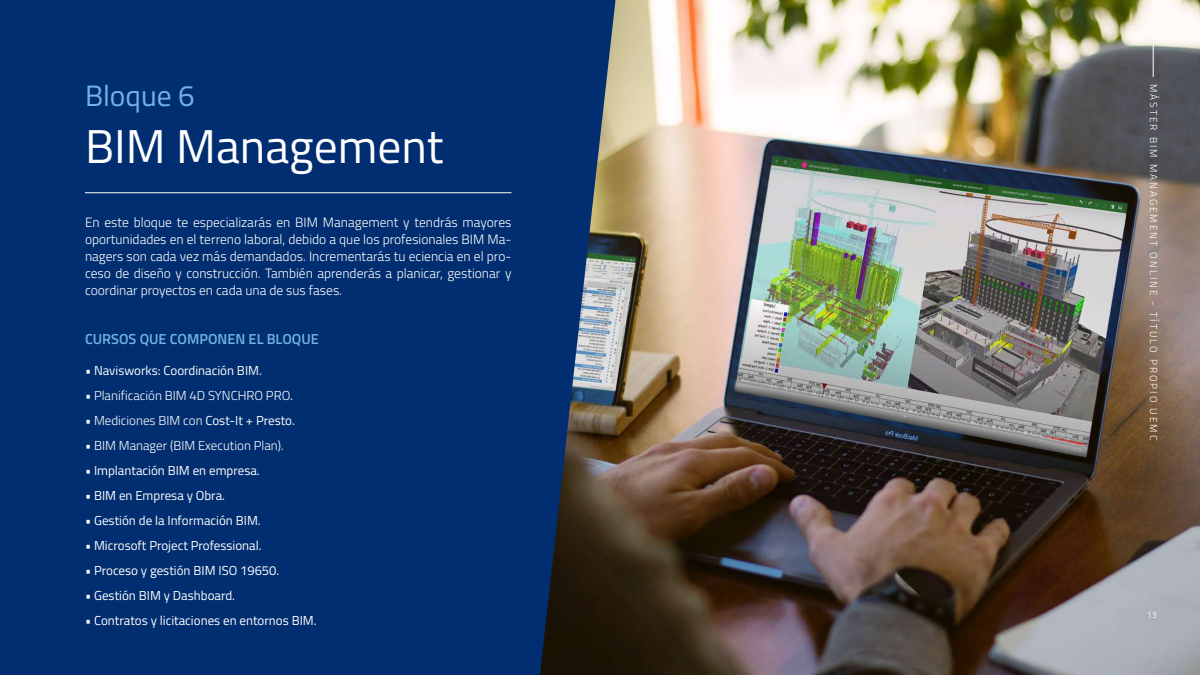
<style>
.page{position:relative;width:1200px;height:675px;background:#fff}
.page>*{position:absolute;margin:0;border:0;box-sizing:border-box;transform-origin:0 0}
.t1{font:47.5px "Titillium Web";color:#fff}
.t2{font:29.5px "Titillium Web";color:#72b3e3}
.t3{font:600 14.5px "Titillium Web";color:#72b3e3}
.t4{font:300 13.5px/17px "Titillium Web";color:#fff;text-align:justify}
.t5{font:13px "Titillium Web";color:#fff}
.t6{font:300 13px "Titillium Web";color:#fff}
.t7{font:300 10px "Titillium Web";letter-spacing:.2em;color:#fff}
.t8{font:300 9px "Titillium Web";color:#fff}
.s1{font-weight:300}
.s2{font-weight:400}
</style>
<div class="page">
<img style="left:616px;top:0;width:584px;height:675px">
<div style="left:0;top:0;width:616px;height:675px;background:#002e70"></div>
<hr style="left:85px;top:192px;width:427px;height:1px;background:#fff">
<hr style="left:1153px;top:0;width:1px;height:77px;background:#fff">
<h2 class="t2" style="left:85px;top:74px;width:111px">Bloque 6</h2>
<h1 class="t1" style="left:85px;top:112px;width:360px">BIM Management</h1>
<p class="t4" style="left:85px;top:213px;width:428px">En este bloque te especializarás en BIM Management y tendrás mayores oportunidades en el terreno laboral, debido a que los profesionales BIM Ma&shy;nagers son cada vez más demandados. Incrementarás tu eciencia en el pro&shy;ceso de diseño y construcción. También aprenderás a planicar, gestionar y coordinar proyectos en cada una de sus fases.</p>
<p class="t3" style="left:85px;top:328px;width:235px">CURSOS QUE COMPONEN EL BLOQUE</p>
<p class="t5" style="left:85px;top:361px;width:178px"><span class="s1">•</span> Navisworks: Coordinación BIM.</p>
<p class="t6" style="left:85px;top:386px;width:210px">• Planificación BIM 4D SYNCHRO PRO<span class="s2">.</span></p>
<p class="t6" style="left:85px;top:411px;width:211px">• Mediciones BIM con <span class="s2">Cost-It + Presto.</span></p>
<p class="t6" style="left:85px;top:436px;width:200px">• BIM Manager (BIM Execution Plan).</p>
<p class="t5" style="left:85px;top:461px;width:176px"><span class="s1">•</span> Implantación BIM en empresa.</p>
<p class="t5" style="left:85px;top:486px;width:142px"><span class="s1">•</span> BIM en Empresa y Obra.</p>
<p class="t5" style="left:85px;top:511px;width:177px"><span class="s1">•</span> Gestión de la Información BIM.</p>
<p class="t5" style="left:85px;top:536px;width:178px"><span class="s1">•</span> Microsoft Project Professional.</p>
<p class="t5" style="left:85px;top:561px;width:196px"><span class="s1">•</span> Proceso y gestión BIM ISO 19650.</p>
<p class="t5" style="left:85px;top:586px;width:152px"><span class="s1">•</span> Gestión BIM y Dashboard.</p>
<p class="t5" style="left:85px;top:611px;width:233px"><span class="s1">•</span> Contratos y licitaciones en entornos BIM.</p>
<p class="t7" style="left:1161px;top:84px;width:358px;rotate:90deg">MÁSTER BIM MANAGEMENT ONLINE - TÍTULO PROPIO UEMC</p>
<p class="t8" style="left:1147px;top:608px;width:12px">13</p>
</div>
